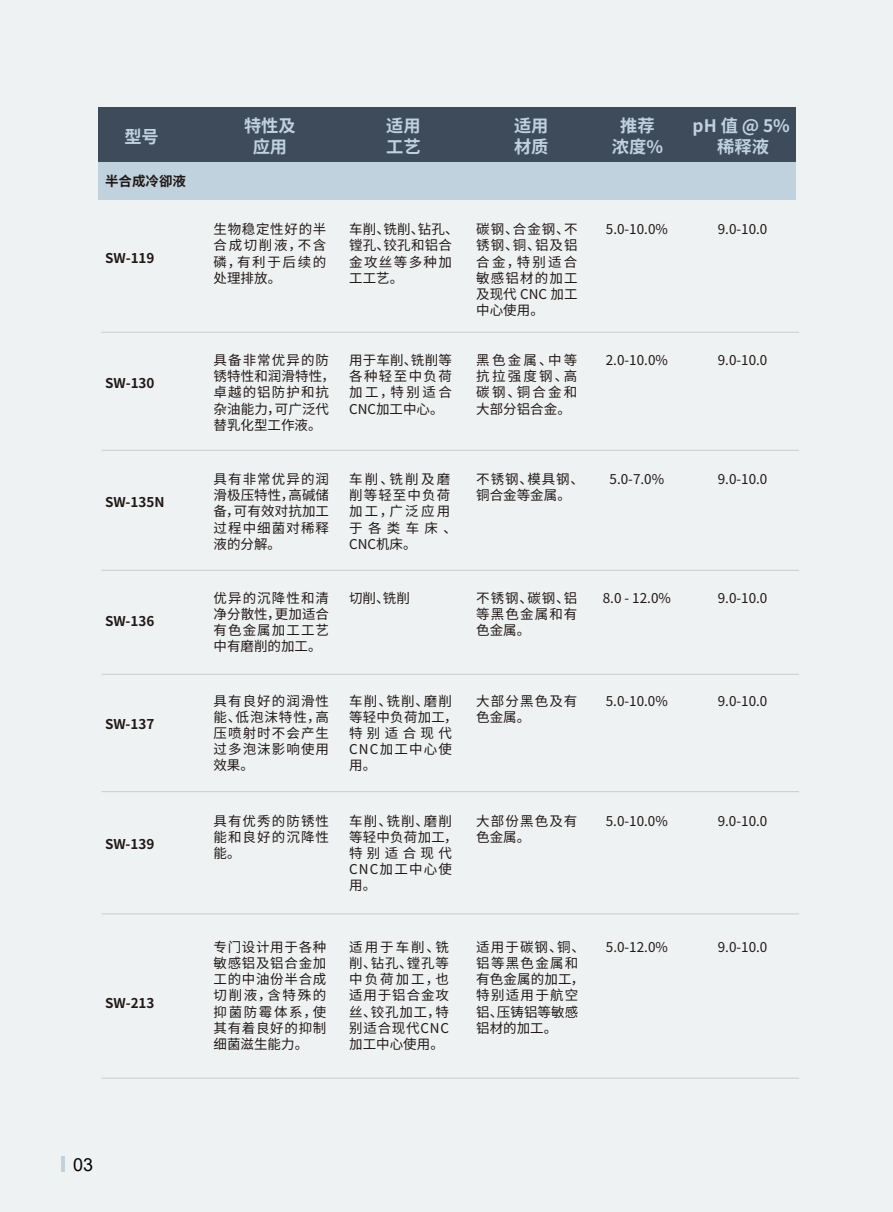
<style>
.page{position:relative;width:893px;height:1212px;background:#eef2f3}
.page>*{position:absolute;margin:0;border:0;box-sizing:border-box;transform-origin:0 0}
.t1{font:18px "Arial";color:#040000}
.t2{font:700 17.25px/20.7px "Source Han Sans CN";color:#c0d2de;text-align:center}
.t3{font:13.5px/16.2px "Source Han Sans CN";letter-spacing:.08em;color:#221815;text-align:justify}
.t4{font:700 13.5px "Source Han Sans CN";color:#221815}
.t5{font:13.5px/16.2px "Source Han Sans CN";letter-spacing:.01em;color:#221815}
.t6{font:13.5px/16.2px "Source Han Sans CN";letter-spacing:.165em;color:#221815}
.t7{font:13.5px/16.2px "Source Han Sans CN";letter-spacing:.015em;color:#221815}
.t8{font:13.5px/16.2px "Source Han Sans CN";color:#221815}
</style>
<div class="page">
<div style="left:98px;top:108px;width:697px;height:54px;background:#3e4b5b"></div>
<hr style="left:102px;top:332px;width:697px;height:1px;background:#ccc">
<hr style="left:102px;top:450px;width:697px;height:1px;background:#ccc">
<hr style="left:102px;top:570px;width:697px;height:1px;background:#ccc">
<hr style="left:102px;top:674px;width:697px;height:1px;background:#ccc">
<hr style="left:102px;top:791px;width:697px;height:1px;background:#ccc">
<hr style="left:102px;top:913px;width:697px;height:1px;background:#ccc">
<hr style="left:102px;top:1078px;width:697px;height:1px;background:#ccc">
<div style="left:98px;top:162px;width:697px;height:38px;background:#c0d2de"></div>
<hr style="left:61px;top:1157px;width:3px;height:15px;background:#c0d2de">
<p class="t2" style="left:124px;top:126px;width:36px">型号</p>
<p class="t2" style="left:244px;top:116px;width:53px">特性及应用</p>
<p class="t2" style="left:386px;top:116px;width:36px;text-align:left">适用工艺</p>
<p class="t2" style="left:514px;top:116px;width:36px;text-align:left">适用材质</p>
<p class="t2" style="left:612px;top:116px;width:53px">推荐浓度%</p>
<p class="t2" style="left:693px;top:116px;width:99px">pH 值 @ 5%稀释液</p>
<p class="t4" style="left:105px;top:173px;width:82px">半合成冷卻液</p>
<p class="t4" style="left:105px;top:250px;width:51px">SW-119</p>
<p class="t4" style="left:105px;top:375px;width:51px">SW-130</p>
<p class="t4" style="left:105px;top:494px;width:61px">SW-135N</p>
<p class="t4" style="left:105px;top:613px;width:51px">SW-136</p>
<p class="t4" style="left:105px;top:716px;width:51px">SW-137</p>
<p class="t4" style="left:105px;top:836px;width:51px">SW-139</p>
<p class="t4" style="left:105px;top:995px;width:51px">SW-213</p>
<p class="t3" style="left:214px;top:221px;width:114px">生物稳定性好的半合成切削液，不含磷，有利于后续的处理排放。</p>
<p class="t7" style="left:349px;top:221px;width:111px">车削、铣削、钻孔、镗孔、铰孔和铝合金攻丝等多种加工工艺。</p>
<p class="t3" style="left:476px;top:221px;width:103px">碳钢、合金钢、不锈钢、铜、铝及铝合金，特别适合敏感铝材的加工及现代 CNC 加工中心使用。</p>
<p class="t3" style="left:606px;top:221px;width:64px">5.0-10.0%</p>
<p class="t3" style="left:718px;top:221px;width:51px">9.0-10.0</p>
<p class="t5" style="left:213px;top:352px;width:123px">具备非常优异的防锈特性和润滑特性，卓越的铝防护和抗杂油能力，可广泛代替乳化型工作液。</p>
<p class="t3" style="left:349px;top:352px;width:104px">用于车削、铣削等各种轻至中负荷加工，特别适合CNC加工中心。</p>
<p class="t3" style="left:476px;top:352px;width:103px">黑色金属、中等抗拉强度钢、高碳钢、铜合金和大部分铝合金。</p>
<p class="t3" style="left:606px;top:352px;width:64px">2.0-10.0%</p>
<p class="t3" style="left:718px;top:352px;width:51px">9.0-10.0</p>
<p class="t3" style="left:213px;top:471px;width:117px">具有非常优异的润滑极压特性，高碱储备，可有效对抗加工过程中细菌对稀释液的分解。</p>
<p class="t6" style="left:349px;top:471px;width:109px">车削、铣削及磨削等轻至中负荷加工，广泛应用于各类车床、<br>CNC机床。</p>
<p class="t8" style="left:476px;top:471px;width:109px">不锈钢、模具钢、铜合金等金属。</p>
<p class="t3" style="left:610px;top:471px;width:56px">5.0-7.0%</p>
<p class="t3" style="left:718px;top:471px;width:51px">9.0-10.0</p>
<p class="t3" style="left:213px;top:590px;width:117px">优异的沉降性和清净分散性，更加适合有色金属加工工艺中有磨削的加工。</p>
<p class="t3" style="left:349px;top:590px;width:62px">切削、铣削</p>
<p class="t3" style="left:476px;top:590px;width:103px">不锈钢、碳钢、铝等黑色金属和有色金属。</p>
<p class="t3" style="left:603px;top:590px;width:70px">8.0 - 12.0%</p>
<p class="t3" style="left:718px;top:590px;width:51px">9.0-10.0</p>
<p class="t3" style="left:213px;top:693px;width:117px">具有良好的润滑性能、低泡沫特性，高压喷射时不会产生过多泡沫影响使用效果。</p>
<p class="t3" style="left:349px;top:693px;width:110px;text-align:left">车削、铣削、磨削等轻中负荷加工，特别适合现代<br>CNC加工中心使用。</p>
<p class="t3" style="left:476px;top:693px;width:103px">大部分黑色及有色金属。</p>
<p class="t3" style="left:606px;top:693px;width:64px">5.0-10.0%</p>
<p class="t3" style="left:718px;top:693px;width:51px">9.0-10.0</p>
<p class="t3" style="left:213px;top:813px;width:117px">具有优秀的防锈性能和良好的沉降性能。</p>
<p class="t3" style="left:349px;top:813px;width:110px;text-align:left">车削、铣削、磨削等轻中负荷加工，特别适合现代<br>CNC加工中心使用。</p>
<p class="t3" style="left:476px;top:813px;width:103px">大部份黑色及有色金属。</p>
<p class="t3" style="left:606px;top:813px;width:64px">5.0-10.0%</p>
<p class="t3" style="left:718px;top:813px;width:51px">9.0-10.0</p>
<p class="t3" style="left:214px;top:939px;width:114px">专门设计用于各种敏感铝及铝合金加工的中油份半合成切削液，含特殊的抑菌防霉体系，使其有着良好的抑制细菌滋生能力。</p>
<p class="t3" style="left:349px;top:939px;width:101px">适用于车削、铣削、钻孔、镗孔等中负荷加工，也适用于铝合金攻丝、铰孔加工，特别适合现代CNC加工中心使用。</p>
<p class="t3" style="left:476px;top:939px;width:110px;text-align:left">适用于碳钢、铜、铝等黑色金属和有色金属的加工，特别适用于航空铝、压铸铝等敏感铝材的加工。</p>
<p class="t3" style="left:606px;top:939px;width:64px">5.0-12.0%</p>
<p class="t3" style="left:718px;top:939px;width:51px">9.0-10.0</p>
<h1 class="t1" style="left:73px;top:1152px;width:22px">03</h1>
</div>
